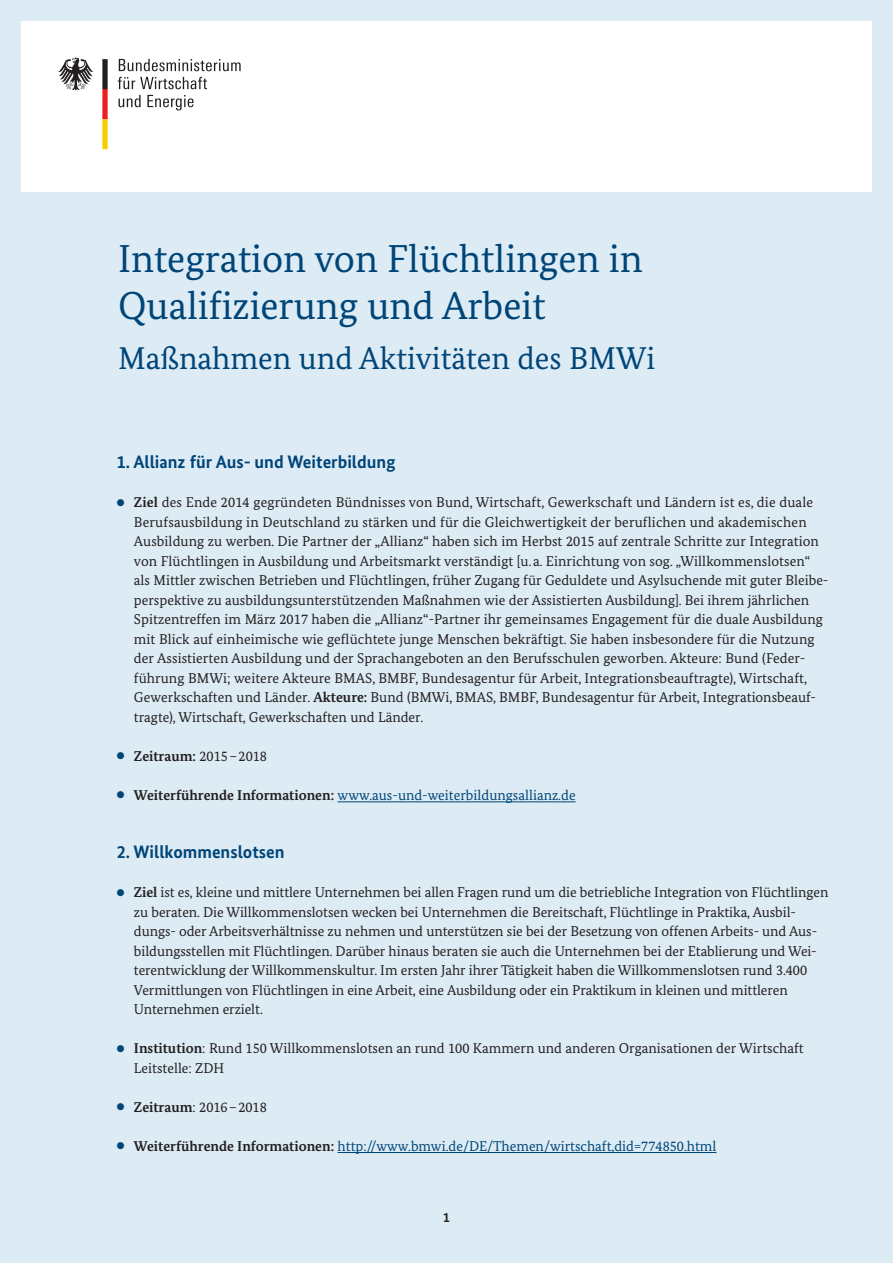
<style>
.page{position:relative;width:893px;height:1263px;background:#ddecf4}
.page>*{position:absolute;margin:0;border:0;box-sizing:border-box;transform-origin:0 0}
.t1{font:39px/46.8px "Bundes Serif";color:#004578}
.t2{font:31.5px "Bundes Serif";color:#004578}
.t3{font:700 18px "Bundes Sans";color:#004578}
.t4{font:14.25px/19.5px "Bundes Serif";color:#231f20}
.t5{font:14.25px "Bundes Serif";color:#004578}
.t6{font:700 14.25px "Bundes Serif";color:#231f20}
.t7{font:700 13.5px "Bundes Sans";color:#231f20}
.s1{color:#004578}
.s2{font-weight:700}
.s3{font-weight:400}
.s4{font-weight:700;color:#231f20}
</style>
<div class="page">
<div style="left:21px;top:21px;width:851px;height:170px;background:#fff"></div>
<svg style="left:58px;top:58px;width:35px;height:32px"></svg>
<svg style="left:102px;top:59px;width:6px;height:90px"></svg>
<svg style="left:119px;top:59px;width:122px;height:12px"></svg>
<svg style="left:118px;top:77px;width:89px;height:12px"></svg>
<svg style="left:119px;top:95px;width:22px;height:12px"></svg>
<svg style="left:147px;top:95px;width:47px;height:15px"></svg>
<hr style="left:338px;top:801px;width:238px;height:1px;background:#004578">
<hr style="left:338px;top:1152px;width:378px;height:1px;background:#004578">
<h1 class="t1" style="left:118px;top:234px;width:526px">Integration von Flüchtlingen in<br>Qualifizierung und Arbeit</h1>
<h1 class="t2" style="left:118px;top:339px;width:539px">Maßnahmen und Aktivitäten des BMWi</h1>
<h3 class="t3" style="left:117px;top:451px;width:280px">1. Allianz für Aus- und Weiterbildung</h3>
<p class="t4" style="left:134px;top:492px;width:696px;text-indent:-17px"><span class="s1">●</span> <span class="s2">Ziel</span> des Ende 2014 gegründeten Bündnisses von Bund, Wirtschaft, Gewerkschaft und Ländern ist es, die duale Berufsausbildung in Deutschland zu stärken und für die Gleichwertigkeit der beruflichen und akademischen Ausbildung zu werben. Die Partner der „Allianz“ haben sich im Herbst 2015 auf zentrale Schritte zur Integration von Flüchtlingen in Ausbildung und Arbeitsmarkt verständigt [u.a. Einrichtung von sog. „Willkommenslotsen“ als Mittler zwischen Betrieben und Flüchtlingen, früher Zugang für Geduldete und Asylsuchende mit guter Bleibe&shy;perspektive zu ausbildungsunterstützenden Maßnahmen wie der Assistierten Ausbildung]. Bei ihrem jährlichen Spitzentreffen im März 2017 haben die „Allianz“-Partner ihr gemeinsames Engagement für die duale Ausbildung mit Blick auf einheimische wie geflüchtete junge Menschen bekräftigt. Sie haben insbesondere für die Nutzung der Assistierten Ausbildung und der Sprachangeboten an den Berufsschulen geworben. Akteure: Bund (Feder&shy;führung BMWi; weitere Akteure BMAS, BMBF, Bundesagentur für Arbeit, Integrationsbeauftragte), Wirtschaft, Gewerkschaften und Länder. <span class="s2">Akteure:</span> Bund (BMWi, BMAS, BMBF, Bundesagentur für Arbeit, Integrationsbeauf&shy;tragte), Wirtschaft, Gewerkschaften und Länder.</p>
<p class="t6" style="left:117px;top:747px;width:152px"><span class="s1">●</span> Zeitraum: <span class="s3">2015–2018</span></p>
<p class="t5" style="left:117px;top:786px;width:460px">● <span class="s4">Weiterführende Informationen:</span> www.aus-und-weiterbildungsallianz.de</p>
<h3 class="t3" style="left:117px;top:841px;width:169px">2. Willkommenslotsen</h3>
<p class="t4" style="left:134px;top:882px;width:696px;text-indent:-17px"><span class="s1">●</span> <span class="s2">Ziel</span> ist es, kleine und mittlere Unternehmen bei allen Fragen rund um die betriebliche Integration von Flüchtlingen zu beraten. Die Willkommenslotsen wecken bei Unternehmen die Bereitschaft, Flüchtlinge in Praktika, Ausbil&shy;dungs- oder Arbeitsverhältnisse zu nehmen und unterstützen sie bei der Besetzung von offenen Arbeits- und Aus&shy;bildungsstellen mit Flüchtlingen. Darüber hinaus beraten sie auch die Unternehmen bei der Etablierung und Wei&shy;terentwicklung der Willkommenskultur. Im ersten Jahr ihrer Tätigkeit haben die Willkommenslotsen rund 3.400<br>Vermittlungen von Flüchtlingen in eine Arbeit, eine Ausbildung oder ein Praktikum in kleinen und mittleren Unternehmen erzielt.</p>
<p class="t4" style="left:134px;top:1038px;width:671px;text-indent:-17px"><span class="s1">●</span> <span class="s2">Institution</span>: Rund 150 Willkommenslotsen an rund 100 Kammern und anderen Organisationen der Wirtschaft<br>Leitstelle: ZDH</p>
<p class="t4" style="left:117px;top:1097px;width:151px"><span class="s1">●</span> <span class="s2">Zeitraum</span>: 2016–2018</p>
<p class="t5" style="left:117px;top:1137px;width:601px">● <span class="s4">Weiterführende Informationen:</span> http://www.bmwi.de/DE/Themen/wirtschaft,did=774850.html</p>
<p class="t7" style="left:443px;top:1209px;width:8px">1</p>
</div>
